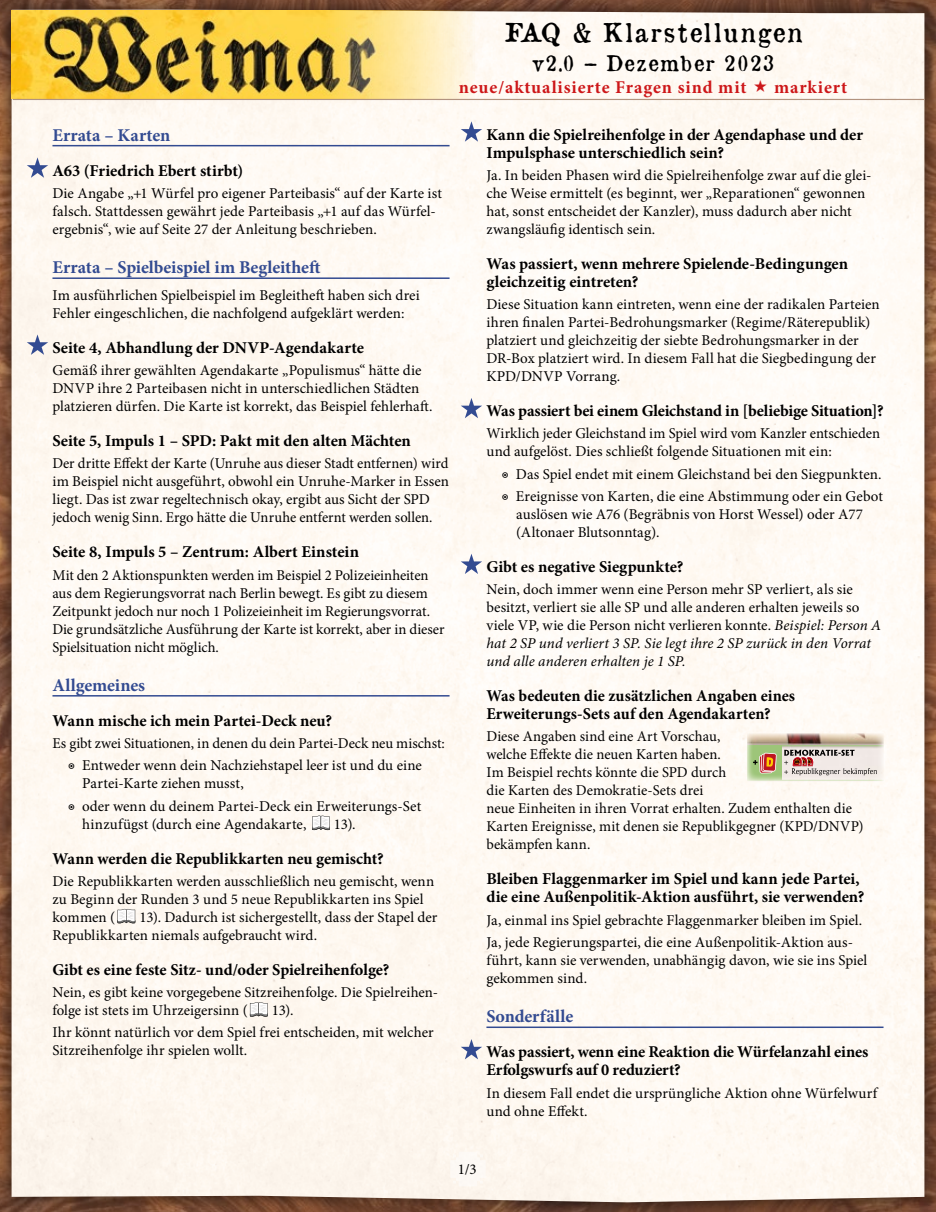
<style>
.page{position:relative;width:936px;height:1212px;background:#fff}
.page>*{position:absolute;margin:0;border:0;box-sizing:border-box;transform-origin:0 0}
.t1{font:25.5px "Old Newspaper Types";letter-spacing:.05em;color:#000}
.t2{font:21px "Old Newspaper Types";letter-spacing:.05em;color:#000}
.t3{font:700 18px "Minion Pro";color:#334b91}
.t4{font:700 18px "Minion Pro";letter-spacing:.05em;color:#cd1719}
.t5{font:700 16.5px/18px "Minion Pro";letter-spacing:-.005em;color:#000}
.t6{font:15px/18px "Minion Pro";color:#000}
.s1{font-style:italic}
</style>
<div class="page">
<div style="left:0;top:0;width:935px;height:1212px;background:#000;opacity:.75"></div>
<div style="left:12px;top:10px;width:912px;height:1192px;background:#fff9f3"></div>
<img style="left:12px;top:10px;width:463px;height:89px">
<svg style="left:450px;top:1152px;width:35px;height:34px"></svg>
<hr style="left:13px;top:99px;width:911px;height:1px;background:#b2937f">
<hr style="left:52px;top:145px;width:397px;height:1px;background:#334b91">
<hr style="left:52px;top:277px;width:397px;height:2px;background:#334b91">
<hr style="left:52px;top:695px;width:397px;height:1px;background:#334b91">
<svg style="left:312px;top:815px;width:18px;height:15px"></svg>
<svg style="left:118px;top:908px;width:17px;height:16px"></svg>
<svg style="left:250px;top:1001px;width:17px;height:16px"></svg>
<svg style="left:27px;top:157px;width:21px;height:21px"></svg>
<svg style="left:27px;top:334px;width:21px;height:21px"></svg>
<hr style="left:486px;top:1026px;width:397px;height:2px;background:#334b91">
<svg style="left:460px;top:121px;width:22px;height:21px"></svg>
<svg style="left:460px;top:398px;width:22px;height:20px"></svg>
<svg style="left:460px;top:554px;width:22px;height:20px"></svg>
<img style="left:747px;top:734px;width:136px;height:11px">
<svg style="left:747px;top:745px;width:136px;height:36px"></svg>
<svg style="left:460px;top:1039px;width:22px;height:20px"></svg>
<svg style="left:754px;top:79px;width:12px;height:12px"></svg>
<h1 class="t1" style="left:504px;top:15px;width:299px">FAQ &amp; Klarstellungen</h1>
<h2 class="t2" style="left:531px;top:49px;width:244px">v2.0 – Dezember 2023</h2>
<p class="t4" style="left:458px;top:74px;width:289px">neue/aktualisierte Fragen sind mit</p>
<p class="t4" style="left:774px;top:74px;width:75px">markiert</p>
<p class="t3" style="left:52px;top:122px;width:119px">Errata – Karten</p>
<p class="t5" style="left:52px;top:161px;width:192px">A63 (Friedrich Ebert stirbt)</p>
<p class="t6" style="left:52px;top:184px;width:391px">Die Angabe „+1 Würfel pro eigener Parteibasis“ auf der Karte ist falsch. Stattdessen gewährt jede Parteibasis „+1 auf das Würfel&shy;ergebnis“, wie auf Seite 27 der Anleitung beschrieben.</p>
<p class="t3" style="left:52px;top:255px;width:270px">Errata – Spielbeispiel im Begleitheft</p>
<p class="t6" style="left:52px;top:286px;width:369px">Im ausführlichen Spielbeispiel im Begleitheft haben sich drei<br>Fehler eingeschlichen, die nachfolgend aufgeklärt werden:</p>
<p class="t5" style="left:52px;top:338px;width:313px">Seite 4, Abhandlung der DNVP-Agendakarte</p>
<p class="t6" style="left:52px;top:361px;width:382px">Gemäß ihrer gewählten Agendakarte „Populismus“ hätte die<br>DNVP ihre 2 Parteibasen nicht in unterschiedlichen Städten platzieren dürfen. Die Karte ist korrekt, das Beispiel fehlerhaft.</p>
<p class="t5" style="left:52px;top:431px;width:360px">Seite 5, Impuls 1 – SPD: Pakt mit den alten Mächten</p>
<p class="t6" style="left:52px;top:454px;width:398px">Der dritte Effekt der Karte (Unruhe aus dieser Stadt entfernen) wird im Beispiel nicht ausgeführt, obwohl ein Unruhe-Marker in Essen liegt. Das ist zwar regeltechnisch okay, ergibt aus Sicht der SPD jedoch wenig Sinn. Ergo hätte die Unruhe entfernt werden sollen.</p>
<p class="t5" style="left:52px;top:543px;width:308px">Seite 8, Impuls 5 – Zentrum: Albert Einstein</p>
<p class="t6" style="left:52px;top:566px;width:393px">Mit den 2 Aktionspunkten werden im Beispiel 2 Polizeieinheiten aus dem Regierungsvorrat nach Berlin bewegt. Es gibt zu diesem Zeitpunkt jedoch nur noch 1 Polizeieinheit im Regierungsvorrat.<br>Die grundsätzliche Ausführung der Karte ist korrekt, aber in dieser Spielsituation nicht möglich.</p>
<p class="t3" style="left:52px;top:672px;width:94px">Allgemeines</p>
<p class="t5" style="left:52px;top:711px;width:281px">Wann mische ich mein Partei-Deck neu?</p>
<p class="t6" style="left:52px;top:732px;width:394px;line-height:22.2px;text-align:center">Es gibt zwei Situationen, in denen du dein Partei-Deck neu mischst: ◉ Entweder wenn dein Nachziehstapel leer ist und du eine</p>
<p class="t6" style="left:68px;top:772px;width:355px;line-height:22.2px;text-indent:14px">Partei-Karte ziehen musst,<br>◉ oder wenn du deinem Partei-Deck ein Erweiterungs-Set</p>
<p class="t6" style="left:82px;top:815px;width:226px">hinzufügst (durch eine Agendakarte,</p>
<p class="t6" style="left:334px;top:815px;width:23px">13).</p>
<p class="t5" style="left:52px;top:849px;width:332px">Wann werden die Republikkarten neu gemischt?</p>
<p class="t6" style="left:52px;top:872px;width:383px">Die Republikkarten werden ausschließlich neu gemischt, wenn zu Beginn der Runden 3 und 5 neue Republikkarten ins Spiel kommen (</p>
<p class="t6" style="left:52px;top:908px;width:386px;text-indent:87px">13). Dadurch ist sichergestellt, dass der Stapel der<br>Republikkarten niemals aufgebraucht wird.</p>
<p class="t5" style="left:52px;top:960px;width:338px">Gibt es eine feste Sitz- und/oder Spielreihenfolge?</p>
<p class="t6" style="left:52px;top:983px;width:387px">Nein, es gibt keine vorgegebene Sitzreihenfolge. Die Spielreihen&shy;folge ist stets im Uhrzeigersinn (</p>
<p class="t6" style="left:52px;top:999px;width:382px;line-height:22.2px;text-indent:219px">13).<br>Ihr könnt natürlich vor dem Spiel frei entscheiden, mit welcher</p>
<p class="t6" style="left:52px;top:1042px;width:196px">Sitzreihenfolge ihr spielen wollt.</p>
<p class="t5" style="left:486px;top:125px;width:378px">Kann die Spielreihenfolge in der Agendaphase und der<br>Impulsphase unterschiedlich sein?</p>
<p class="t6" style="left:486px;top:166px;width:386px">Ja. In beiden Phasen wird die Spielreihenfolge zwar auf die glei&shy;che Weise ermittelt (es beginnt, wer „Reparationen“ gewonnen hat, sonst entscheidet der Kanzler), muss dadurch aber nicht zwangsläufig identisch sein.</p>
<p class="t5" style="left:486px;top:254px;width:363px">Was passiert, wenn mehrere Spielende-Bedingungen gleichzeitig eintreten?</p>
<p class="t6" style="left:486px;top:295px;width:395px">Diese Situation kann eintreten, wenn eine der radikalen Parteien ihren finalen Partei-Bedrohungsmarker (Regime/Räterepublik) platziert und gleichzeitig der siebte Bedrohungsmarker in der DR-Box platziert wird. In diesem Fall hat die Siegbedingung der KPD/DNVP Vorrang.</p>
<p class="t5" style="left:486px;top:402px;width:398px">Was passiert bei einem Gleichstand in [beliebige Situation]?</p>
<p class="t6" style="left:486px;top:425px;width:395px">Wirklich jeder Gleichstand im Spiel wird vom Kanzler entschieden und aufgelöst. Dies schließt folgende Situationen mit ein:</p>
<p class="t6" style="left:502px;top:463px;width:382px;line-height:22.2px">◉ Das Spiel endet mit einem Gleichstand bei den Siegpunkten. ◉ Ereignisse von Karten, die eine Abstimmung oder ein Gebot</p>
<p class="t6" style="left:516px;top:505px;width:348px">auslösen wie A76 (Begräbnis von Horst Wessel) oder A77 (Altonaer Blutsonntag).</p>
<p class="t5" style="left:486px;top:557px;width:199px">Gibt es negative Siegpunkte?</p>
<p class="t6" style="left:486px;top:580px;width:396px">Nein, doch immer wenn eine Person mehr SP verliert, als sie besitzt, verliert sie alle SP und alle anderen erhalten jeweils so viele VP, wie die Person nicht verlieren konnte. <span class="s1">Beispiel: Person A hat 2 SP und verliert 3 SP. Sie legt ihre 2 SP zurück in den Vorrat und alle anderen erhalten je 1 SP.</span></p>
<p class="t5" style="left:486px;top:687px;width:310px">Was bedeuten die zusätzlichen Angaben eines<br>Erweiterungs-Sets auf den Agendakarten?</p>
<p class="t6" style="left:486px;top:728px;width:378px">Diese Angaben sind eine Art Vorschau,<br>welche Effekte die neuen Karten haben.<br>Im Beispiel rechts könnte die SPD durch<br>die Karten des Demokratie-Sets drei<br>neue Einheiten in ihren Vorrat erhalten. Zudem enthalten die Karten Ereignisse, mit denen sie Republikgegner (KPD/DNVP) bekämpfen kann.</p>
<p class="t5" style="left:486px;top:870px;width:379px">Bleiben Flaggenmarker im Spiel und kann jede Partei, die eine Außenpolitik-Aktion ausführt, sie verwenden?</p>
<p class="t6" style="left:486px;top:909px;width:377px;line-height:22.2px">Ja, einmal ins Spiel gebrachte Flaggenmarker bleiben im Spiel.<br>Ja, jede Regierungspartei, die eine Außenpolitik-Aktion aus-</p>
<p class="t6" style="left:486px;top:951px;width:382px">führt, kann sie verwenden, unabhängig davon, wie sie ins Spiel gekommen sind.</p>
<p class="t3" style="left:486px;top:1004px;width:88px">Sonderfälle</p>
<p class="t5" style="left:486px;top:1043px;width:383px">Was passiert, wenn eine Reaktion die Würfelanzahl eines<br>Erfolgswurfs auf 0 reduziert?</p>
<p class="t6" style="left:486px;top:1084px;width:392px">In diesem Fall endet die ursprüngliche Aktion ohne Würfelwurf und ohne Effekt.</p>
<p class="t6" style="left:458px;top:1160px;width:20px">1/3</p>
</div>
